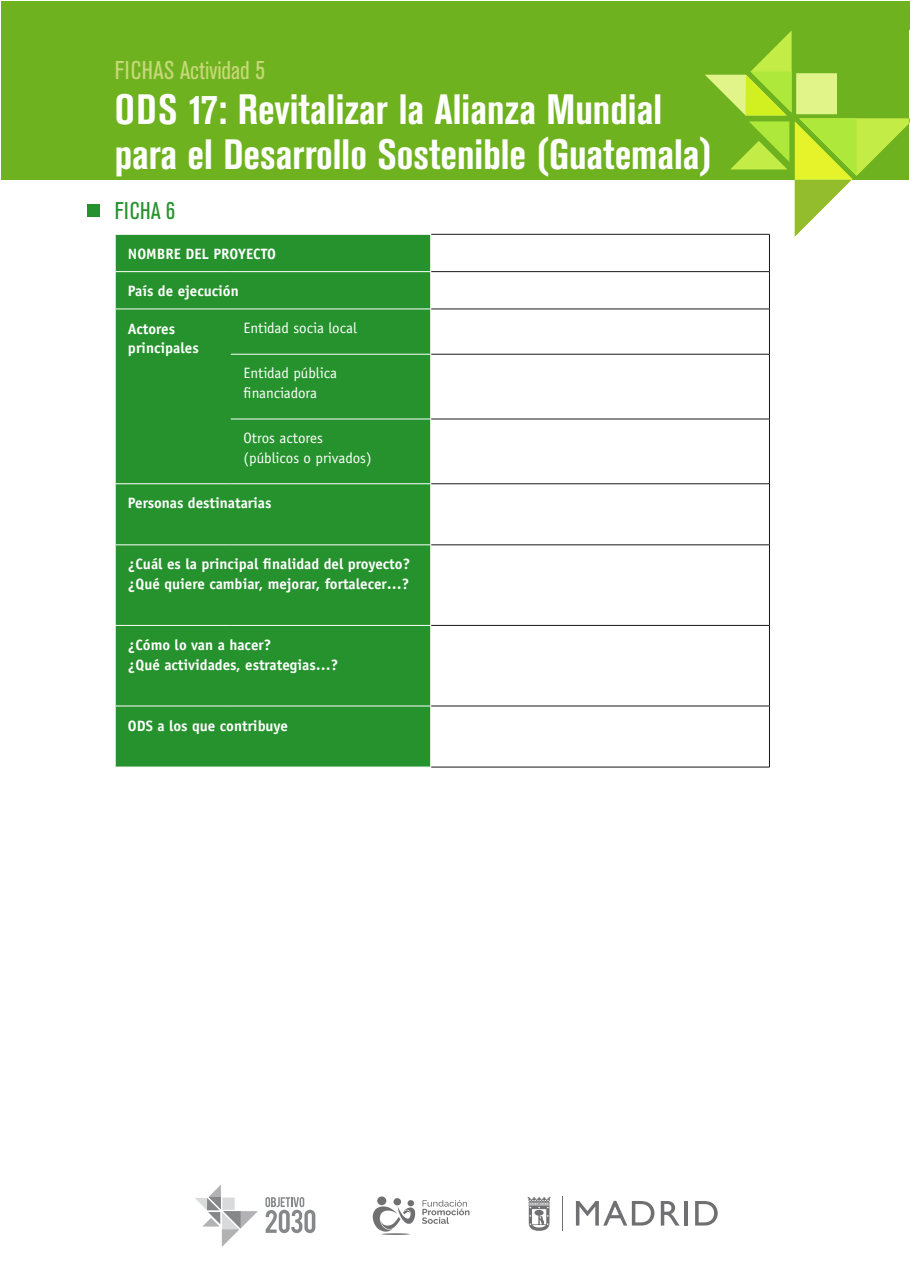
<style>
.page{position:relative;width:910px;height:1280px;background:#fff}
.page>*{position:absolute;margin:0;border:0;box-sizing:border-box;transform-origin:0 0}
.t1{font:700 condensed 42px/45px "Akzidenz Grotesk BE";color:#fff}
.t2{font:condensed 25.5px "Akzidenz Grotesk BE";color:#c7d878}
.t3{font:condensed 24px "Akzidenz Grotesk BE";letter-spacing:.02em;color:#26922d}
.t4{font:700 15px/19.5px "Officina Sans";color:#fff}
.t5{font:15px/19.5px "Officina Sans";color:#fff}
</style>
<div class="page">
<div style="left:1px;top:1px;width:908px;height:178px;background:#6fb21f"></div>
<svg style="left:265px;top:1197px;width:50px;height:36px"></svg>
<div style="left:377px;top:1196px;width:9px;height:9px;background:#707072;border-radius:50%"></div>
<div style="left:393px;top:1198px;width:8px;height:7px;background:#707072;border-radius:50%"></div>
<div style="left:407px;top:1200px;width:7px;height:6px;background:#707072;border-radius:50%"></div>
<svg style="left:373px;top:1206px;width:42px;height:29px"></svg>
<svg style="left:422px;top:1200px;width:47px;height:24px"></svg>
<svg style="left:705px;top:30px;width:205px;height:207px"></svg>
<svg style="left:195px;top:1185px;width:63px;height:62px"></svg>
<hr style="left:562px;top:1197px;width:1px;height:34px;background:#707072">
<svg style="left:576px;top:1201px;width:78px;height:24px"></svg>
<svg style="left:661px;top:1201px;width:19px;height:24px"></svg>
<hr style="left:684px;top:1201px;width:4px;height:24px;background:#707072">
<svg style="left:695px;top:1201px;width:23px;height:24px"></svg>
<svg style="left:527px;top:1197px;width:24px;height:34px"></svg>
<div style="left:116px;top:235px;width:314px;height:532px;background:#26922d"></div>
<hr style="left:431px;top:234px;width:339px;height:1px;background:#1a171a">
<hr style="left:769px;top:234px;width:1px;height:37px;background:#1a171a">
<hr style="left:431px;top:271px;width:339px;height:1px;background:#1a171a">
<hr style="left:769px;top:272px;width:1px;height:37px;background:#1a171a">
<hr style="left:431px;top:309px;width:339px;height:1px;background:#1a171a">
<hr style="left:769px;top:309px;width:1px;height:45px;background:#1a171a">
<hr style="left:431px;top:354px;width:339px;height:1px;background:#1a171a">
<hr style="left:769px;top:354px;width:1px;height:65px;background:#1a171a">
<hr style="left:431px;top:419px;width:339px;height:1px;background:#1a171a">
<hr style="left:769px;top:419px;width:1px;height:65px;background:#1a171a">
<hr style="left:431px;top:483px;width:339px;height:1px;background:#1a171a">
<hr style="left:769px;top:484px;width:1px;height:61px;background:#1a171a">
<hr style="left:431px;top:545px;width:339px;height:1px;background:#1a171a">
<hr style="left:769px;top:545px;width:1px;height:80px;background:#1a171a">
<hr style="left:431px;top:625px;width:339px;height:1px;background:#1a171a">
<hr style="left:769px;top:626px;width:1px;height:80px;background:#1a171a">
<hr style="left:431px;top:706px;width:339px;height:1px;background:#1a171a">
<hr style="left:769px;top:706px;width:1px;height:61px;background:#1a171a">
<hr style="left:431px;top:767px;width:339px;height:1px;background:#1a171a">
<hr style="left:115px;top:271px;width:116px;height:1px;background:#fff">
<hr style="left:231px;top:271px;width:200px;height:1px;background:#fff">
<hr style="left:115px;top:309px;width:116px;height:1px;background:#fff">
<hr style="left:231px;top:309px;width:200px;height:1px;background:#fff">
<hr style="left:231px;top:354px;width:200px;height:1px;background:#fff">
<hr style="left:231px;top:419px;width:200px;height:1px;background:#fff">
<hr style="left:115px;top:483px;width:116px;height:1px;background:#fff">
<hr style="left:231px;top:483px;width:200px;height:1px;background:#fff">
<hr style="left:115px;top:544px;width:116px;height:1px;background:#fff">
<hr style="left:231px;top:544px;width:200px;height:1px;background:#fff">
<hr style="left:115px;top:625px;width:116px;height:1px;background:#fff">
<hr style="left:231px;top:625px;width:200px;height:1px;background:#fff">
<hr style="left:115px;top:706px;width:116px;height:1px;background:#fff">
<hr style="left:231px;top:706px;width:200px;height:1px;background:#fff">
<div style="left:87px;top:204px;width:13px;height:13px;background:#26922d"></div>
<h2 class="t2" style="left:115px;top:56px;width:152px">FICHAS Actividad 5</h2>
<h1 class="t1" style="left:115px;top:87px;width:598px">ODS 17: Revitalizar la Alianza Mundial para el Desarrollo Sostenible (Guatemala)</h1>
<h3 class="t3" style="left:115px;top:198px;width:62px">FICHA 6</h3>
<p class="t4" style="left:128px;top:244px;width:150px">NOMBRE DEL PROYECTO</p>
<p class="t4" style="left:128px;top:281px;width:112px">País de ejecución</p>
<p class="t4" style="left:128px;top:318px;width:72px">Actores principales</p>
<p class="t5" style="left:244px;top:318px;width:115px">Entidad socia local</p>
<p class="t5" style="left:244px;top:363px;width:95px">Entidad pública financiadora</p>
<p class="t5" style="left:244px;top:428px;width:130px">Otros actores (públicos o privados)</p>
<p class="t4" style="left:128px;top:493px;width:145px">Personas destinatarias</p>
<p class="t4" style="left:128px;top:554px;width:284px">¿Cuál es la principal finalidad del proyecto? ¿Qué quiere cambiar, mejorar, fortalecer…?</p>
<p class="t4" style="left:128px;top:635px;width:212px">¿Cómo lo van a hacer?<br>¿Qué actividades, estrategias…?</p>
<p class="t4" style="left:128px;top:715px;width:162px">ODS a los que contribuye</p>
</div>
